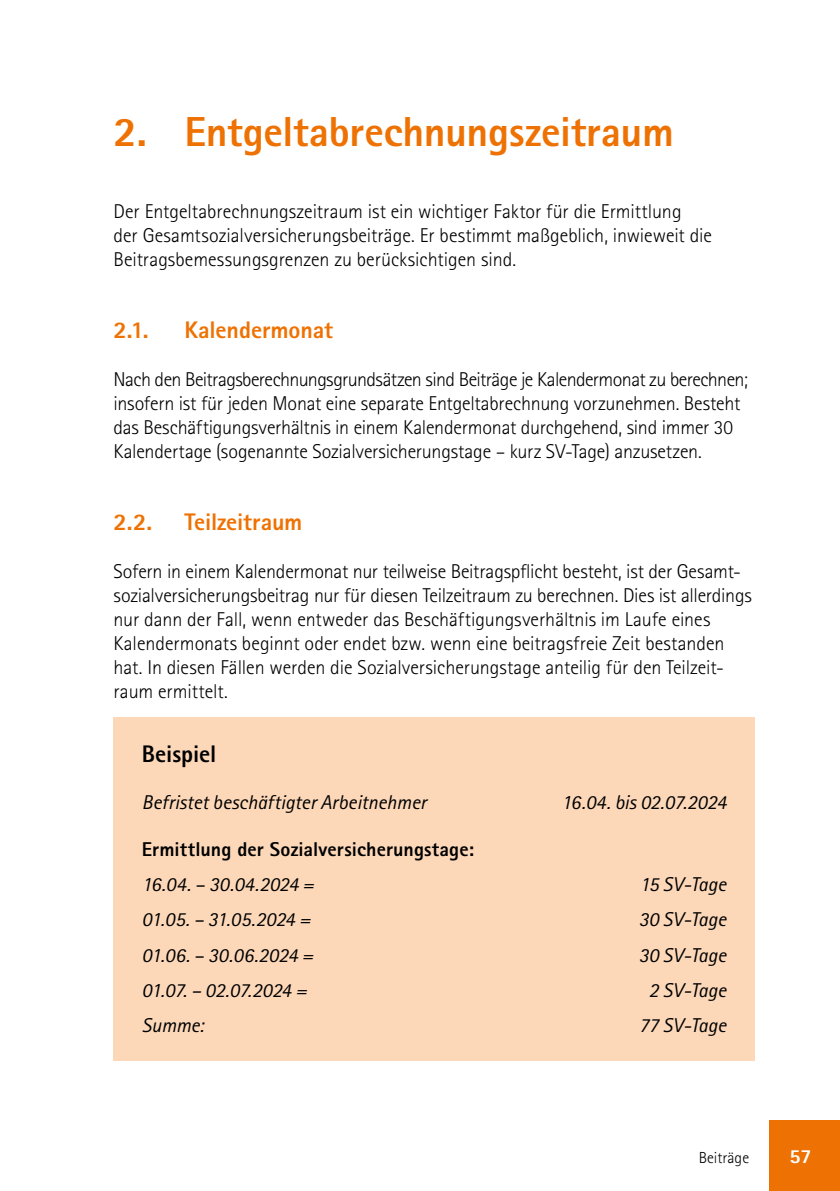
<style>
.page{position:relative;width:840px;height:1191px;background:#fff}
.page>*{position:absolute;margin:0;border:0;box-sizing:border-box;transform-origin:0 0}
.t1{font:800 42px "Rotis Sans Serif Std";letter-spacing:-.005em;color:#ee7203}
.t2{font:800 24px "Rotis Sans Serif Std";letter-spacing:-.005em;color:#ee7203}
.t3{font:800 24px "Rotis Sans Serif Std";letter-spacing:-.005em;color:#000}
.t4{font:300 20px/24px "Rotis Sans Serif Std";letter-spacing:-.01em;color:#000}
.t5{font:italic 20px "Rotis Sans Serif Std";color:#000}
.t6{font:800 20px "Rotis Sans Serif Std";letter-spacing:.005em;color:#000}
.t7{font:italic 20px "Rotis Sans Serif Std";letter-spacing:-.025em;color:#000}
.t8{font:800 20px "Rotis Sans Serif Std";color:#fff}
.t9{font:300 16px "Rotis Sans Serif Std";color:#000}
</style>
<div class="page">
<div style="left:768px;top:1120px;width:71px;height:71px;background:#ee7203"></div>
<div style="left:113px;top:717px;width:641px;height:343px;background:#fcd8b9"></div>
<h1 class="t1" style="left:113px;top:105px;width:561px">2. Entgeltabrechnungszeitraum</h1>
<p class="t4" style="left:113px;top:199px;width:599px">Der Entgeltabrechnungszeitraum ist ein wichtiger Faktor für die Ermittlung<br>der Gesamtsozialversicherungsbeiträge. Er bestimmt maßgeblich, inwieweit die<br>Beitragsbemessungsgrenzen zu berücksichtigen sind.</p>
<p class="t2" style="left:113px;top:314px;width:36px">2.1.</p>
<p class="t2" style="left:184px;top:314px;width:150px">Kalendermonat</p>
<p class="t4" style="left:113px;top:367px;width:635px">Nach den Beitragsberechnungsgrundsätzen sind Beiträge je Kalendermonat zu berechnen; insofern ist für jeden Monat eine separate Entgeltabrechnung vorzunehmen. Besteht das Beschäftigungsverhältnis in einem Kalendermonat durchgehend, sind immer 30<br>Kalendertage (sogenannte Sozialversicherungstage – kurz SV-Tage) anzusetzen.</p>
<p class="t2" style="left:113px;top:506px;width:40px">2.2.</p>
<p class="t2" style="left:184px;top:506px;width:119px">Teilzeitraum</p>
<p class="t4" style="left:113px;top:559px;width:639px">Sofern in einem Kalendermonat nur teilweise Beitragspflicht besteht, ist der Gesamt&shy;sozialversicherungsbeitrag nur für diesen Teilzeitraum zu berechnen. Dies ist allerdings nur dann der Fall, wenn entweder das Beschäftigungsverhältnis im Laufe eines Kalendermonats beginnt oder endet bzw. wenn eine beitragsfreie Zeit bestanden hat. In diesen Fällen werden die Sozialversicherungstage anteilig für den Teilzeit&shy;raum ermittelt.</p>
<p class="t3" style="left:142px;top:738px;width:76px">Beispiel</p>
<p class="t5" style="left:142px;top:790px;width:286px">Befristet beschäftigter Arbeitnehmer</p>
<p class="t5" style="left:561px;top:790px;width:166px">16.04. bis 02.07.2024</p>
<p class="t6" style="left:142px;top:836px;width:333px">Ermittlung der Sozialversicherungstage:</p>
<p class="t5" style="left:142px;top:872px;width:174px">16.04. – 30.04.2024 =</p>
<p class="t5" style="left:639px;top:872px;width:88px">15 SV-Tage</p>
<p class="t5" style="left:142px;top:907px;width:170px">01.05. – 31.05.2024 =</p>
<p class="t5" style="left:638px;top:907px;width:89px">30 SV-Tage</p>
<p class="t5" style="left:142px;top:943px;width:173px">01.06. – 30.06.2024 =</p>
<p class="t5" style="left:638px;top:943px;width:89px">30 SV-Tage</p>
<p class="t7" style="left:142px;top:978px;width:166px">01.07. – 02.07.2024 =</p>
<p class="t5" style="left:648px;top:978px;width:79px">2 SV-Tage</p>
<p class="t5" style="left:142px;top:1013px;width:63px">Summe:</p>
<p class="t5" style="left:638px;top:1013px;width:89px">77 SV-Tage</p>
<p class="t9" style="left:698px;top:1148px;width:52px">Beiträge</p>
<p class="t8" style="left:788px;top:1143px;width:24px">57</p>
</div>
